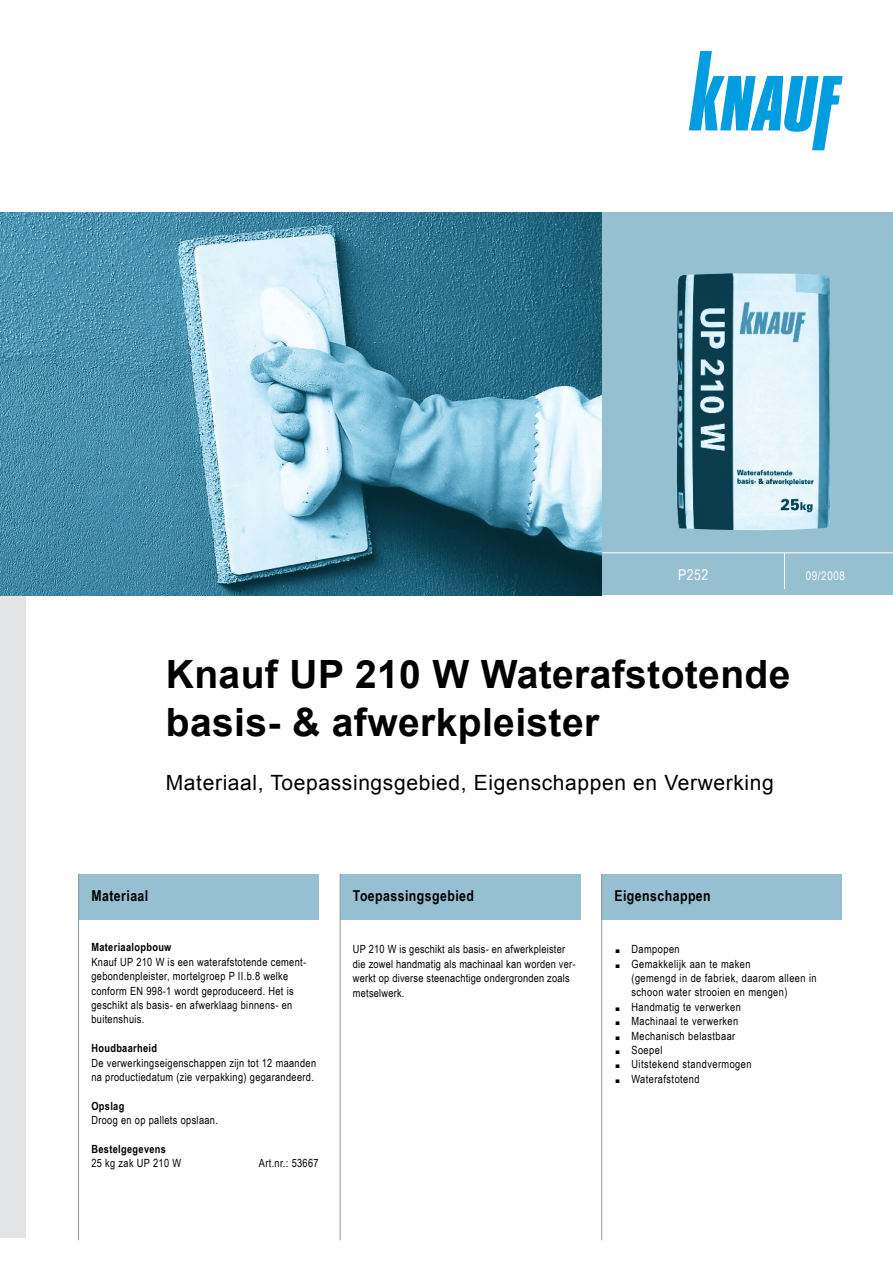
<style>
.page{position:relative;width:893px;height:1263px;background:#fff}
.page>*{position:absolute;margin:0;border:0;box-sizing:border-box;transform-origin:0 0}
.t1{font:700 39px/48px "Arial";letter-spacing:.01em;color:#000}
.t2{font:21px "Arial";letter-spacing:.03em;color:#000}
.t3{font:700 15px "Arial Narrow";letter-spacing:.03em;color:#000}
.t4{font:15px "Arial Narrow";color:#fff}
.t5{font:12px "Arial Narrow";letter-spacing:.05em;color:#fff}
.t6{font:11.25px/14.4px "Arial Narrow";letter-spacing:.03em;color:#000}
.t7{font:700 11.25px "Arial Narrow";letter-spacing:.03em;color:#000}
.s1{font-family:"Arial";font-weight:800;font-size:21px}
</style>
<div class="page">
<div style="left:602px;top:213px;width:291px;height:382px;background:#96bfd2"></div>
<div style="left:0;top:595px;width:26px;height:642px;background:#e3e4e5"></div>
<svg style="left:689px;top:51px;width:154px;height:99px"></svg>
<hr style="left:602px;top:552px;width:291px;height:1px;background:#fff">
<hr style="left:784px;top:553px;width:1px;height:36px;background:#fff">
<img style="left:0;top:212px;width:602px;height:383px">
<div style="left:79px;top:874px;width:240px;height:45px;background:#96bfd2"></div>
<div style="left:340px;top:874px;width:240px;height:45px;background:#96bfd2"></div>
<div style="left:602px;top:874px;width:240px;height:45px;background:#96bfd2"></div>
<hr style="left:78px;top:873px;width:1px;height:367px;background:#92999e">
<hr style="left:340px;top:873px;width:1px;height:367px;background:#92999e">
<hr style="left:601px;top:873px;width:1px;height:367px;background:#92999e">
<img style="left:677px;top:273px;width:154px;height:257px">
<h3 class="t4" style="left:678px;top:566px;width:32px">P252</h3>
<p class="t5" style="left:806px;top:569px;width:41px">09/2008</p>
<h1 class="t1" style="left:166px;top:650px;width:626px">Knauf UP 210 W Waterafstotende basis- &amp; afwerkpleister</h1>
<h2 class="t2" style="left:166px;top:770px;width:610px">Materiaal, Toepassingsgebied, Eigenschappen en Verwerking</h2>
<h3 class="t3" style="left:91px;top:887px;width:58px">Materiaal</h3>
<h3 class="t3" style="left:353px;top:887px;width:123px">Toepassingsgebied</h3>
<h3 class="t3" style="left:614px;top:887px;width:98px">Eigenschappen</h3>
<p class="t7" style="left:91px;top:941px;width:82px">Materiaalopbouw</p>
<p class="t6" style="left:91px;top:955px;width:216px">Knauf UP 210 W is een waterafstotende cement&shy;gebondenpleister, mortelgroep P II.b.8 welke conform EN 998-1 wordt geproduceerd. Het is geschikt als basis- en afwerklaag binnens- en buitenshuis.</p>
<p class="t7" style="left:91px;top:1042px;width:67px">Houdbaarheid</p>
<p class="t6" style="left:91px;top:1055px;width:226px">De verwerkingseigenschappen zijn tot 12 maanden na productiedatum (zie verpakking) gegarandeerd.</p>
<p class="t7" style="left:91px;top:1099px;width:34px">Opslag</p>
<p class="t6" style="left:91px;top:1113px;width:128px">Droog en op pallets opslaan.</p>
<p class="t7" style="left:91px;top:1142px;width:76px">Bestelgegevens</p>
<p class="t6" style="left:91px;top:1156px;width:91px">25 kg zak UP 210 W</p>
<p class="t6" style="left:259px;top:1156px;width:61px">Art.nr.: 53667</p>
<p class="t6" style="left:353px;top:942px;width:224px">UP 210 W is geschikt als basis- en afwerkpleister die zowel handmatig als machinaal kan worden ver&shy;werkt op diverse steenachtige ondergronden zoals metselwerk.</p>
<p class="t6" style="left:614px;top:942px;width:67px"><span class="s1">.</span> Dampopen</p>
<p class="t6" style="left:614px;top:956px;width:138px"><span class="s1">.</span> Gemakkelijk aan te maken</p>
<p class="t6" style="left:631px;top:971px;width:187px">(gemengd in de fabriek, daarom alleen in</p>
<p class="t6" style="left:631px;top:985px;width:157px">schoon water strooien en mengen)</p>
<p class="t6" style="left:614px;top:1000px;width:128px"><span class="s1">.</span> Handmatig te verwerken</p>
<p class="t6" style="left:614px;top:1014px;width:125px"><span class="s1">.</span> Machinaal te verwerken</p>
<p class="t6" style="left:614px;top:1028px;width:122px"><span class="s1">.</span> Mechanisch belastbaar</p>
<p class="t6" style="left:614px;top:1043px;width:49px"><span class="s1">.</span> Soepel</p>
<p class="t6" style="left:614px;top:1057px;width:139px"><span class="s1">.</span> Uitstekend standvermogen</p>
<p class="t6" style="left:614px;top:1072px;width:87px"><span class="s1">.</span> Waterafstotend</p>
</div>
